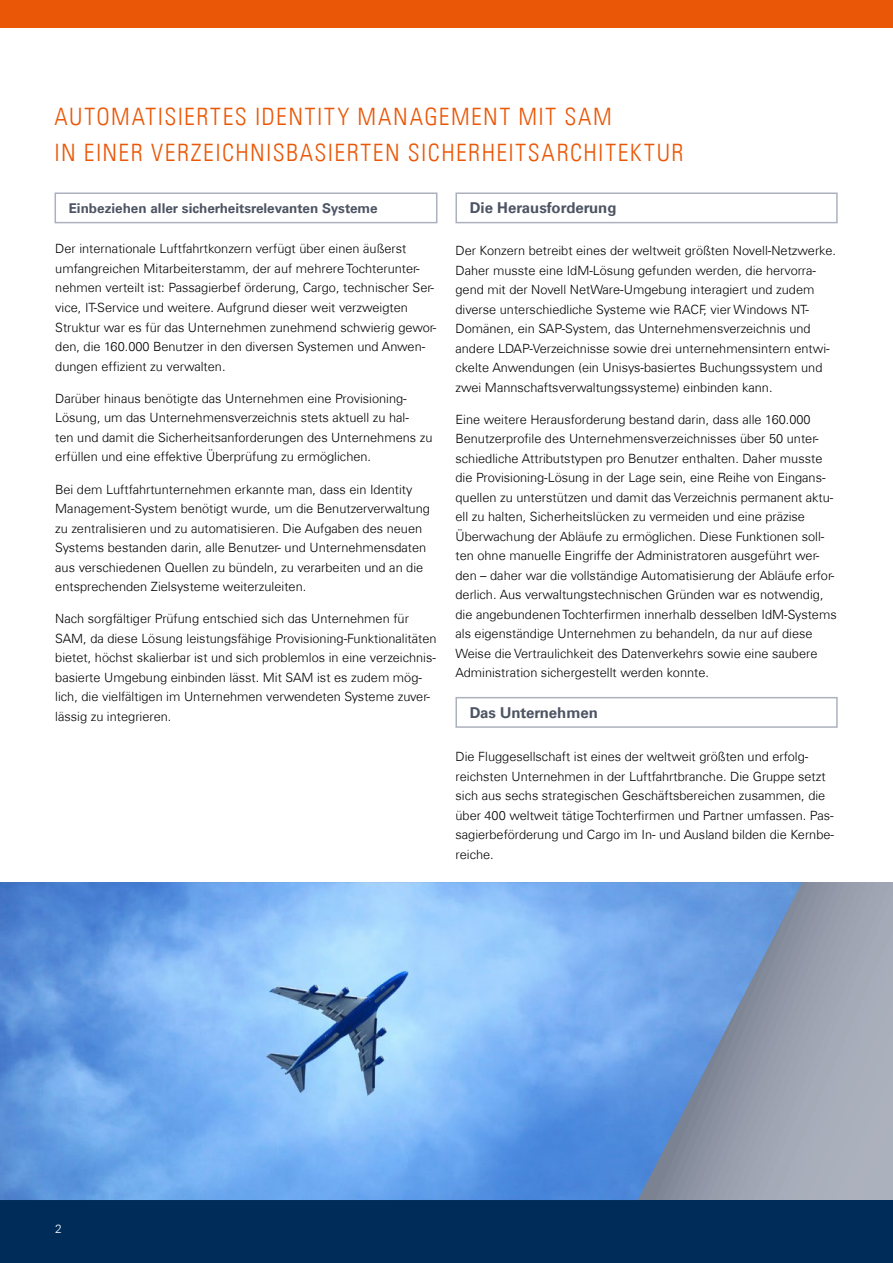
<style>
.page{position:relative;width:893px;height:1263px;background:#fff}
.page>*{position:absolute;margin:0;border:0;box-sizing:border-box;transform-origin:0 0}
.ü_facts-kasten{font:24px/36px "Univers Com 47 Light Cond";letter-spacing:.06em;color:#ea5707}
.t1{font:700 15px "Univers Com 65";color:#4d5463}
.t2{font:700 13.5px "Univers Com 65";color:#4d5463}
.absatz{font:300 12.75px/19.5px "Univers Com 45";color:#000}
._2013_KastenAufzählu{font:300 12px "Univers Com 45";color:#fff}
</style>
<div class="page">
<div style="left:0;top:1200px;width:893px;height:63px;background:#002c5a"></div>
<div style="left:0;top:0;width:893px;height:28px;background:#ea5707"></div>
<div style="left:55px;top:192px;width:382px;height:31px;border:2px solid #acb1be"></div>
<div style="left:455px;top:192px;width:383px;height:31px;border:2px solid #acb1be"></div>
<div style="left:455px;top:697px;width:383px;height:31px;border:2px solid #acb1be"></div>
<div style="left:0;top:882px;width:893px;height:318px;background:linear-gradient(to bottom,#989ead,#aeb3c0)"></div>
<img style="left:0;top:882px;width:802px;height:318px">
<p class="ü_facts-kasten" style="left:55px;top:99px;width:631px">AUTOMATISIERTES IDENTITY MANAGEMENT MIT SAM<br>IN EINER VERZEICHNISBASIERTEN SICHERHEITSARCHITEKTUR</p>
<p class="t2" style="left:69px;top:200px;width:310px">Einbeziehen aller sicherheitsrelevanten Systeme</p>
<p class="t1" style="left:470px;top:199px;width:148px">Die Herausforderung</p>
<p class="absatz" style="left:55px;top:239px;width:383px">Der internationale Luftfahrtkonzern verfügt über einen äußerst umfangreichen Mitarbeiterstamm, der auf mehrere Tochterunter&shy;nehmen verteilt ist: Passagierbef örderung, Cargo, technischer Ser&shy;vice, IT-Service und weitere. Aufgrund dieser weit verzweigten Struktur war es für das Unternehmen zunehmend schwierig gewor&shy;den, die 160.000 Benutzer in den diversen Systemen und Anwen&shy;dungen effizient zu verwalten.</p>
<p class="absatz" style="left:55px;top:388px;width:379px">Darüber hinaus benötigte das Unternehmen eine Provisioning-Lösung, um das Unternehmensverzeichnis stets aktuell zu hal-<br>ten und damit die Sicherheitsanforderungen des Unternehmens zu erfüllen und eine effektive Überprüfung zu ermöglichen.</p>
<p class="absatz" style="left:55px;top:479px;width:376px">Bei dem Luftfahrtunternehmen erkannte man, dass ein Identity Management-System benötigt wurde, um die Benutzerverwaltung zu zentralisieren und zu automatisieren. Die Aufgaben des neuen Systems bestanden darin, alle Benutzer- und Unternehmensdaten aus verschiedenen Quellen zu bündeln, zu verarbeiten und an die entsprechenden Zielsysteme weiterzuleiten.</p>
<p class="absatz" style="left:55px;top:609px;width:383px">Nach sorgfältiger Prüfung entschied sich das Unternehmen für SAM, da diese Lösung leistungsfähige Provisioning-Funktionalitäten bietet, höchst skalierbar ist und sich problemlos in eine verzeichnis&shy;basierte Umgebung einbinden lässt. Mit SAM ist es zudem mög&shy;lich, die vielfältigen im Unternehmen verwendeten Systeme zuver&shy;lässig zu integrieren.</p>
<p class="absatz" style="left:455px;top:241px;width:382px">Der Konzern betreibt eines der weltweit größten Novell-Netzwerke.<br>Daher musste eine IdM-Lösung gefunden werden, die hervorra&shy;gend mit der Novell NetWare-Umgebung interagiert und zudem diverse unterschiedliche Systeme wie RACF, vier Windows NT-Domänen, ein SAP-System, das Unternehmensverzeichnis und andere LDAP-Verzeichnisse sowie drei unternehmensintern entwi&shy;ckelte Anwendungen (ein Unisys-basiertes Buchungssystem und zwei Mannschaftsverwaltungssysteme) einbinden kann.</p>
<p class="absatz" style="left:455px;top:410px;width:383px">Eine weitere Herausforderung bestand darin, dass alle 160.000<br>Benutzerprofile des Unternehmensverzeichnisses über 50 unter&shy;schiedliche Attributstypen pro Benutzer enthalten. Daher musste die Provisioning-Lösung in der Lage sein, eine Reihe von Eingans&shy;quellen zu unterstützen und damit das Verzeichnis permanent aktu&shy;ell zu halten, Sicherheitslücken zu vermeiden und eine präzise Überwachung der Abläufe zu ermöglichen. Diese Funktionen soll&shy;ten ohne manuelle Eingriffe der Administratoren ausgeführt wer&shy;den – daher war die vollständige Automatisierung der Abläufe erfor&shy;derlich. Aus verwaltungstechnischen Gründen war es notwendig, die angebundenen Tochterfirmen innerhalb desselben IdM-Systems als eigenständige Unternehmen zu behandeln, da nur auf diese Weise die Vertraulichkeit des Datenverkehrs sowie eine saubere Administration sichergestellt werden konnte.</p>
<p class="t1" style="left:470px;top:703px;width:130px">Das Unternehmen</p>
<p class="absatz" style="left:455px;top:747px;width:380px">Die Fluggesellschaft ist eines der weltweit größten und erfolg&shy;reichsten Unternehmen in der Luftfahrtbranche. Die Gruppe setzt sich aus sechs strategischen Geschäftsbereichen zusammen, die über 400 weltweit tätige Tochterfirmen und Partner umfassen. Pas&shy;sagierbeförderung und Cargo im In- und Ausland bilden die Kernbe&shy;reiche.</p>
<p class="_2013_KastenAufzählu" style="left:55px;top:1222px;width:8px">2</p>
</div>
